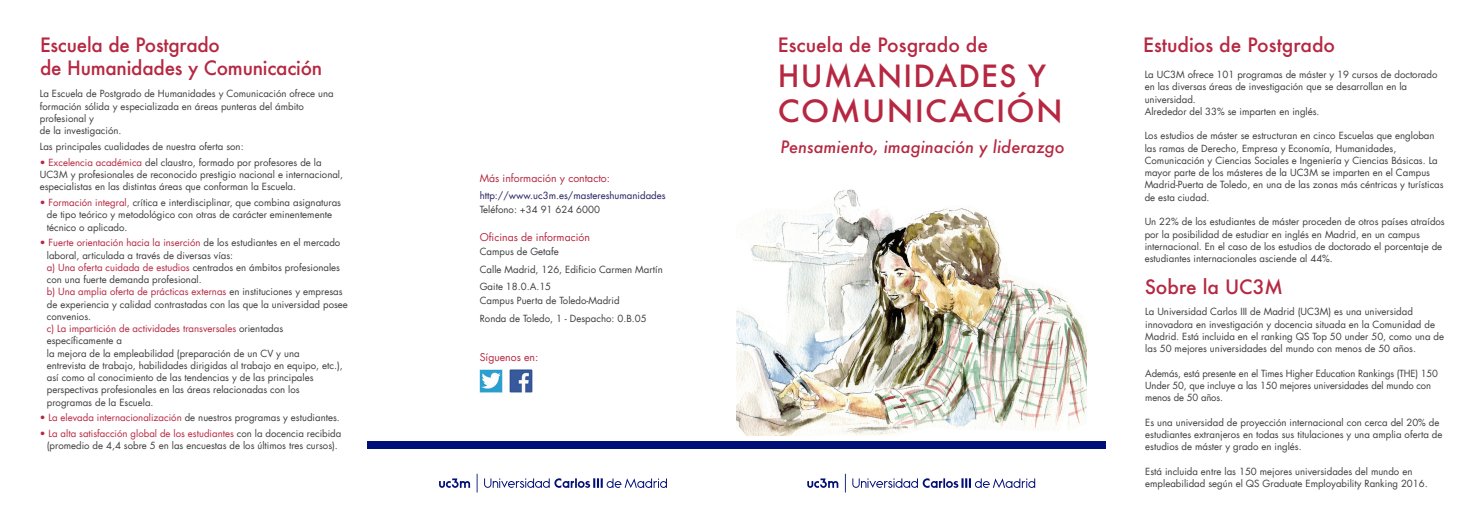
<style>
.page{position:relative;width:1474px;height:521px;background:#fff}
.page>*{position:absolute;margin:0;border:0;box-sizing:border-box;transform-origin:0 0}
.t1{font:500 29.75px/35px "Futura";letter-spacing:.04em;color:#b62841}
.t2{font:500 19.25px/23.1px "Futura";letter-spacing:-.01em;color:#b62841}
.t3{font:italic 500 16.62px "Futura";color:#b62841}
.t4{font:10.5px "Futura LT";color:#b62841}
.t5{font:9.62px/12.2px "Futura LT";color:#3e3e3f}
.t6{font:9.62px "Futura LT";color:#252161}
.s1{color:#b62841}
</style>
<div class="page">
<img style="left:736px;top:189px;width:350px;height:247px">
<img style="left:480px;top:370px;width:22px;height:22px">
<img style="left:509px;top:370px;width:23px;height:22px">
<div style="left:737px;top:441px;width:368px;height:7px;background:#000e78"></div>
<svg style="left:807px;top:474px;width:228px;height:18px"></svg>
<div style="left:368px;top:441px;width:369px;height:7px;background:#000e78"></div>
<svg style="left:439px;top:474px;width:228px;height:18px"></svg>
<h2 class="t2" style="left:40px;top:33px;width:284px">Escuela de Postgrado<br>de Humanidades y Comunicación</h2>
<p class="t5" style="left:40px;top:88px;width:295px">La Escuela de Postgrado de Humanidades y Comunicación ofrece una formación sólida y especializada en áreas punteras del ámbito profesional y<br>de la investigación.</p>
<p class="t5" style="left:40px;top:140px;width:205px">Las principales cualidades de nuestra oferta son:</p>
<p class="t5" style="left:40px;top:156px;width:305px"><span class="s1">• Excelencia académica</span> del claustro, formado por profesores de la<br>UC3M y profesionales de reconocido prestigio nacional e internacional, especialistas en las distintas áreas que conforman la Escuela.</p>
<p class="t5" style="left:47px;top:196px;width:296px;text-indent:-7px"><span class="s1">• Formación integral,</span> crítica e interdisciplinar, que combina asignaturas de tipo teórico y metodológico con otras de carácter eminentemente técnico o aplicado.</p>
<p class="t5" style="left:47px;top:237px;width:303px;text-indent:-7px"><span class="s1">• Fuerte orientación hacia la inserción</span> de los estudiantes en el mercado laboral, articulada a través de diversas vías:<br><span class="s1">a) Una oferta cuidada de estudios</span> centrados en ámbitos profesionales con una fuerte demanda profesional.<br><span class="s1">b) Una amplia oferta de prácticas externas</span> en instituciones y empresas de experiencia y calidad contrastadas con las que la universidad posee convenios.<br><span class="s1">c) La impartición de actividades transversales</span> orientadas específicamente a<br>la mejora de la empleabilidad (preparación de un CV y una<br>entrevista de trabajo, habilidades dirigidas al trabajo en equipo, etc.), así como al conocimiento de las tendencias y de las principales perspectivas profesionales en las áreas relacionadas con los<br>programas de la Escuela.</p>
<p class="t5" style="left:40px;top:412px;width:301px"><span class="s1">• La elevada internacionalización</span> de nuestros programas y estudiantes.</p>
<p class="t5" style="left:40px;top:427px;width:303px;text-align:center"><span class="s1">• La alta satisfacción global de los estudiantes</span> con la docencia recibida (promedio de 4,4 sobre 5 en las encuestas de los últimos tres cursos).</p>
<p class="t4" style="left:480px;top:171px;width:132px">Más información y contacto:</p>
<p class="t6" style="left:480px;top:189px;width:187px">http://www.uc3m.es/mastereshumanidades</p>
<p class="t5" style="left:480px;top:204px;width:122px">Teléfono: +34 91 624 6000</p>
<p class="t4" style="left:480px;top:231px;width:112px">Oficinas de información</p>
<p class="t5" style="left:480px;top:243px;width:185px;line-height:17.5px">Campus de Getafe<br>Calle Madrid, 126, Edificio Carmen Martín<br>Gaite 18.0.A.15</p>
<p class="t5" style="left:480px;top:292px;width:168px;line-height:17.5px">Campus Puerta de Toledo-Madrid<br>Ronda de Toledo, 1 - Despacho: 0.B.05</p>
<p class="t4" style="left:480px;top:350px;width:60px">Síguenos en:</p>
<h2 class="t2" style="left:778px;top:33px;width:212px">Escuela de Posgrado de</h2>
<h1 class="t1" style="left:778px;top:58px;width:286px">HUMANIDADES Y<br>COMUNICACIÓN</h1>
<h3 class="t3" style="left:780px;top:135px;width:286px">Pensamiento, imaginación y liderazgo</h3>
<h2 class="t2" style="left:1143px;top:33px;width:193px">Estudios de Postgrado</h2>
<p class="t5" style="left:1144px;top:69px;width:294px">La UC3M ofrece 101 programas de máster y 19 cursos de doctorado en las diversas áreas de investigación que se desarrollan en la universidad.<br>Alrededor del 33% se imparten en inglés.</p>
<p class="t5" style="left:1144px;top:130px;width:300px">Los estudios de máster se estructuran en cinco Escuelas que engloban las ramas de Derecho, Empresa y Economía, Humanidades, Comunicación y Ciencias Sociales e Ingeniería y Ciencias Básicas. La mayor parte de los másteres de la UC3M se imparten en el Campus Madrid-Puerta de Toledo, en una de las zonas más céntricas y turísticas de esta ciudad.</p>
<p class="t5" style="left:1144px;top:216px;width:302px">Un 22% de los estudiantes de máster proceden de otros países atraídos por la posibilidad de estudiar en inglés en Madrid, en un campus internacional. En el caso de los estudios de doctorado el porcentaje de estudiantes internacionales asciende al 44%.</p>
<h2 class="t2" style="left:1144px;top:275px;width:140px">Sobre la UC3M</h2>
<p class="t5" style="left:1145px;top:306px;width:300px">La Universidad Carlos III de Madrid (UC3M) es una universidad innovadora en investigación y docencia situada en la Comunidad de Madrid. Está incluida en el ranking QS Top 50 under 50, como una de las 50 mejores universidades del mundo con menos de 50 años.</p>
<p class="t5" style="left:1145px;top:367px;width:294px">Además, está presente en el Times Higher Education Rankings (THE) 150<br>Under 50, que incluye a las 150 mejores universidades del mundo con menos de 50 años.</p>
<p class="t5" style="left:1145px;top:416px;width:299px">Es una universidad de proyección internacional con cerca del 20% de estudiantes extranjeros en todas sus titulaciones y una amplia oferta de estudios de máster y grado en inglés.</p>
<p class="t5" style="left:1145px;top:465px;width:284px">Está incluida entre las 150 mejores universidades del mundo en empleabilidad según el QS Graduate Employability Ranking 2016.</p>
</div>
